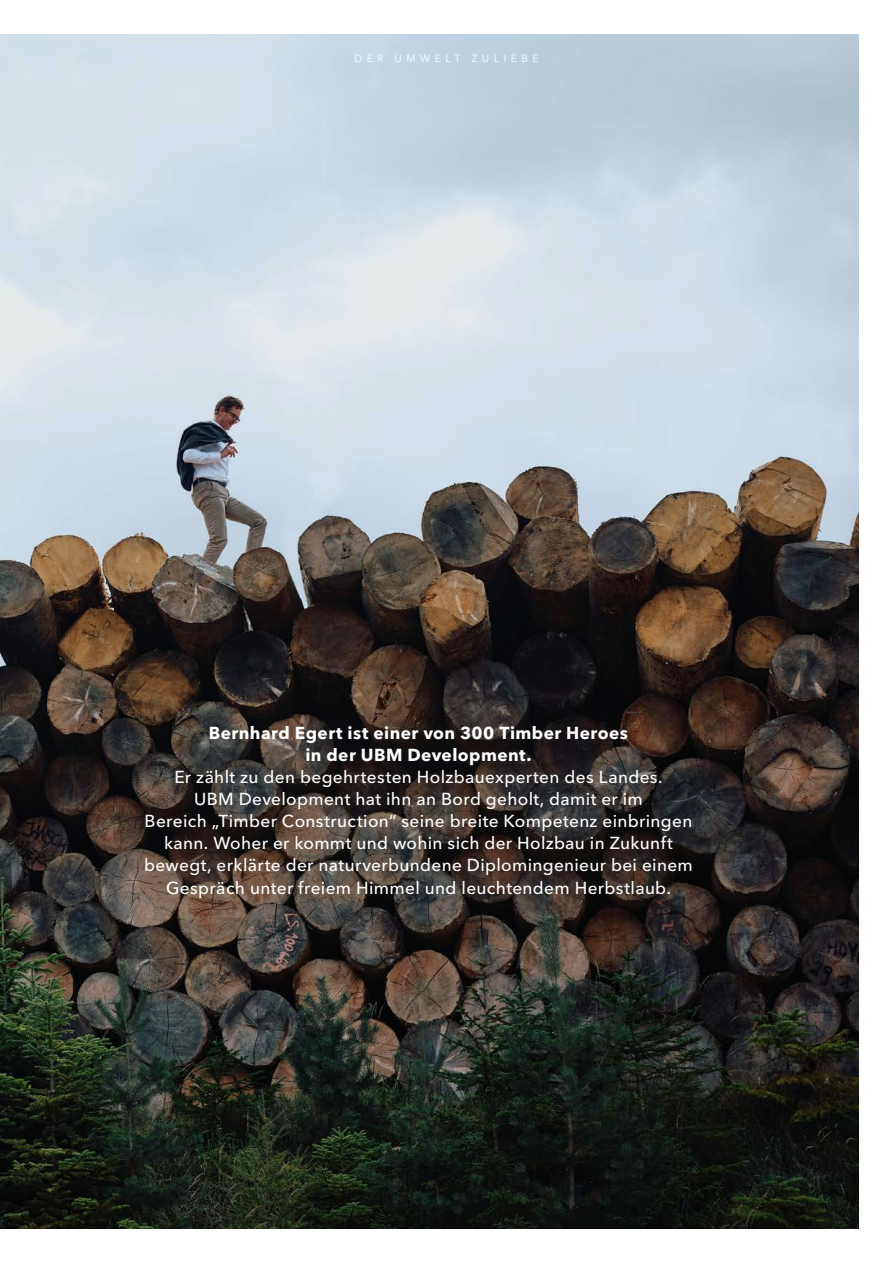
<style>
.page{position:relative;width:893px;height:1263px;background:#fff}
.page>*{position:absolute;margin:0;border:0;box-sizing:border-box;transform-origin:0 0}
.t1{font:500 17.25px/22.2px "Avenir Next LT Pro";letter-spacing:.02em;color:#fff;text-align:center}
.t2{font:700 17.25px/22.2px "Avenir Next LT Pro";letter-spacing:.025em;color:#fff;text-align:center}
.t3{font:10.5px "Avenir Next LT Pro";letter-spacing:.42em;color:#fff}
</style>
<div class="page">
<img style="left:0;top:34px;width:859px;height:1195px">
<svg style="left:115px;top:694px;width:606px;height:232px;background:#342c28"></svg>
<p class="t3" style="left:354px;top:52px;width:186px">DER UMWELT ZULIEBE</p>
<p class="t2" style="left:209px;top:721px;width:421px">Bernhard Egert ist einer von 300 Timber Heroes in der UBM Development.</p>
<p class="t1" style="left:144px;top:766px;width:550px">Er zählt zu den begehrtesten Holzbauexperten des Landes.<br>UBM Development hat ihn an Bord geholt, damit er im<br>Bereich „Timber Construction“ seine breite Kompetenz einbringen kann. Woher er kommt und wohin sich der Holzbau in Zukunft bewegt, erklärte der naturverbundene Diplomingenieur bei einem Gespräch unter freiem Himmel und leuchtendem Herbstlaub.</p>
</div>
